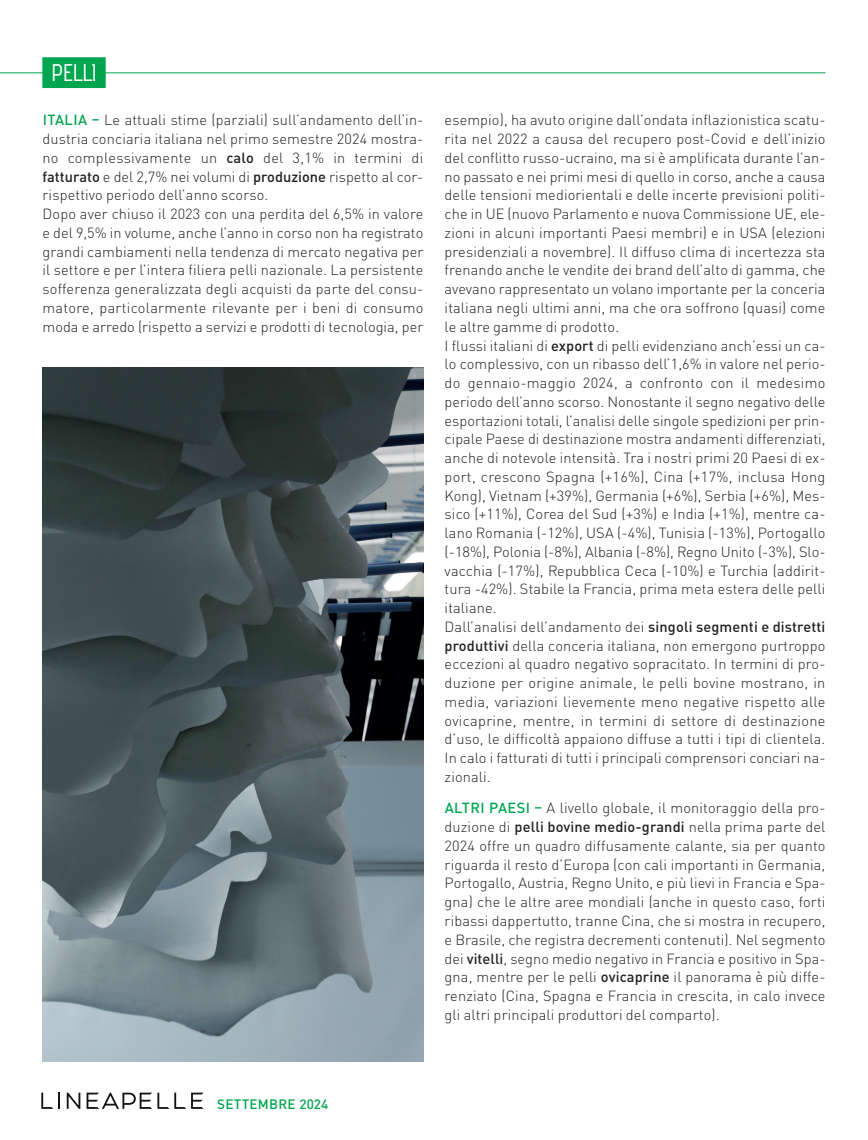
<style>
.page{position:relative;width:868px;height:1140px;background:#fff}
.page>*{position:absolute;margin:0;border:0;box-sizing:border-box;transform-origin:0 0}
.t1{font:800 22.5px "advent";letter-spacing:.02em;color:#fff}
.t2{font:300 14.55px/18.8px "DIN Pro";letter-spacing:.01em;color:#231f20}
.t3{font:500 13.5px "DIN Pro";letter-spacing:.02em;color:#00a54f}
.s1{font-weight:500;color:#00a54f}
.s2{font-weight:500}
</style>
<div class="page">
<hr style="left:0;top:73px;width:825px;height:1px;background:#00a54f">
<div style="left:43px;top:58px;width:62px;height:29px;background:#00a54f"></div>
<div style="left:43px;top:57px;width:62px;height:31px;border:1px solid #00a54f"></div>
<img style="left:43px;top:367px;width:380px;height:694px">
<svg style="left:41px;top:1092px;width:18px;height:16px"></svg>
<svg style="left:67px;top:1092px;width:13px;height:16px"></svg>
<svg style="left:87px;top:1092px;width:116px;height:16px"></svg>
<h1 class="t1" style="left:52px;top:64px;width:45px">PELLI</h1>
<p class="t2" style="left:43px;top:113px;width:382px"><span class="s1">ITALIA –</span> Le attuali stime (parziali) sull’andamento dell’in&shy;dustria conciaria italiana nel primo semestre 2024 mostra&shy;no complessivamente un <span class="s2">calo</span> del 3,1% in termini di <span class="s2">fatturato</span> e del 2,7% nei volumi di <span class="s2">produzione</span> rispetto al cor&shy;rispettivo periodo dell’anno scorso.<br>Dopo aver chiuso il 2023 con una perdita del 6,5% in valore e del 9,5% in volume, anche l’anno in corso non ha registrato grandi cambiamenti nella tendenza di mercato negativa per il settore e per l’intera filiera pelli nazionale. La persistente sofferenza generalizzata degli acquisti da parte del consu&shy;matore, particolarmente rilevante per i beni di consumo moda e arredo (rispetto a servizi e prodotti di tecnologia, per</p>
<p class="t2" style="left:444px;top:113px;width:382px">esempio), ha avuto origine dall’ondata inflazionistica scatu&shy;rita nel 2022 a causa del recupero post-Covid e dell’inizio del conflitto russo-ucraino, ma si è amplificata durante l’an&shy;no passato e nei primi mesi di quello in corso, anche a causa delle tensioni mediorientali e delle incerte previsioni politi&shy;che in UE (nuovo Parlamento e nuova Commissione UE, ele&shy;zioni in alcuni importanti Paesi membri) e in USA (elezioni presidenziali a novembre). Il diffuso clima di incertezza sta frenando anche le vendite dei brand dell’alto di gamma, che avevano rappresentato un volano importante per la conceria italiana negli ultimi anni, ma che ora soffrono (quasi) come le altre gamme di prodotto.<br>I flussi italiani di <span class="s2">export</span> di pelli evidenziano anch’essi un ca&shy;lo complessivo, con un ribasso dell’1,6% in valore nel perio&shy;do gennaio-maggio 2024, a confronto con il medesimo periodo dell’anno scorso. Nonostante il segno negativo delle esportazioni totali, l’analisi delle singole spedizioni per prin&shy;cipale Paese di destinazione mostra andamenti differenziati, anche di notevole intensità. Tra i nostri primi 20 Paesi di ex&shy;port, crescono Spagna (+16%), Cina (+17%, inclusa Hong Kong), Vietnam (+39%), Germania (+6%), Serbia (+6%), Mes&shy;sico (+11%), Corea del Sud (+3%) e India (+1%), mentre ca&shy;lano Romania (-12%), USA (-4%), Tunisia (-13%), Portogallo (-18%), Polonia (-8%), Albania (-8%), Regno Unito (-3%), Slo&shy;vacchia (-17%), Repubblica Ceca (-10%) e Turchia (addirit&shy;tura -42%). Stabile la Francia, prima meta estera delle pelli italiane.<br>Dall’analisi dell’andamento dei <span class="s2">singoli segmenti e distretti produttivi</span> della conceria italiana, non emergono purtroppo eccezioni al quadro negativo sopracitato. In termini di pro&shy;duzione per origine animale, le pelli bovine mostrano, in media, variazioni lievemente meno negative rispetto alle ovicaprine, mentre, in termini di settore di destinazione d’uso, le difficoltà appaiono diffuse a tutti i tipi di clientela.<br>In calo i fatturati di tutti i principali comprensori conciari na&shy;zionali.</p>
<p class="t2" style="left:444px;top:800px;width:382px;text-align:justify"><span class="s1">ALTRI PAESI –</span> A livello globale, il monitoraggio della pro&shy;duzione di <span class="s2">pelli bovine medio-grandi</span> nella prima parte del 2024 offre un quadro diffusamente calante, sia per quanto riguarda il resto d’Europa (con cali importanti in Germania, Portogallo, Austria, Regno Unito, e più lievi in Francia e Spa&shy;gna) che le altre aree mondiali (anche in questo caso, forti ribassi dappertutto, tranne Cina, che si mostra in recupero, e Brasile, che registra decrementi contenuti). Nel segmento dei <span class="s2">vitelli</span>, segno medio negativo in Francia e positivo in Spa&shy;gna, mentre per le pelli <span class="s2">ovicaprine</span> il panorama è più diffe&shy;renziato (Cina, Spagna e Francia in crescita, in calo invece gli altri principali produttori del comparto).</p>
<p class="t3" style="left:217px;top:1099px;width:113px">SETTEMBRE 2024</p>
</div>
